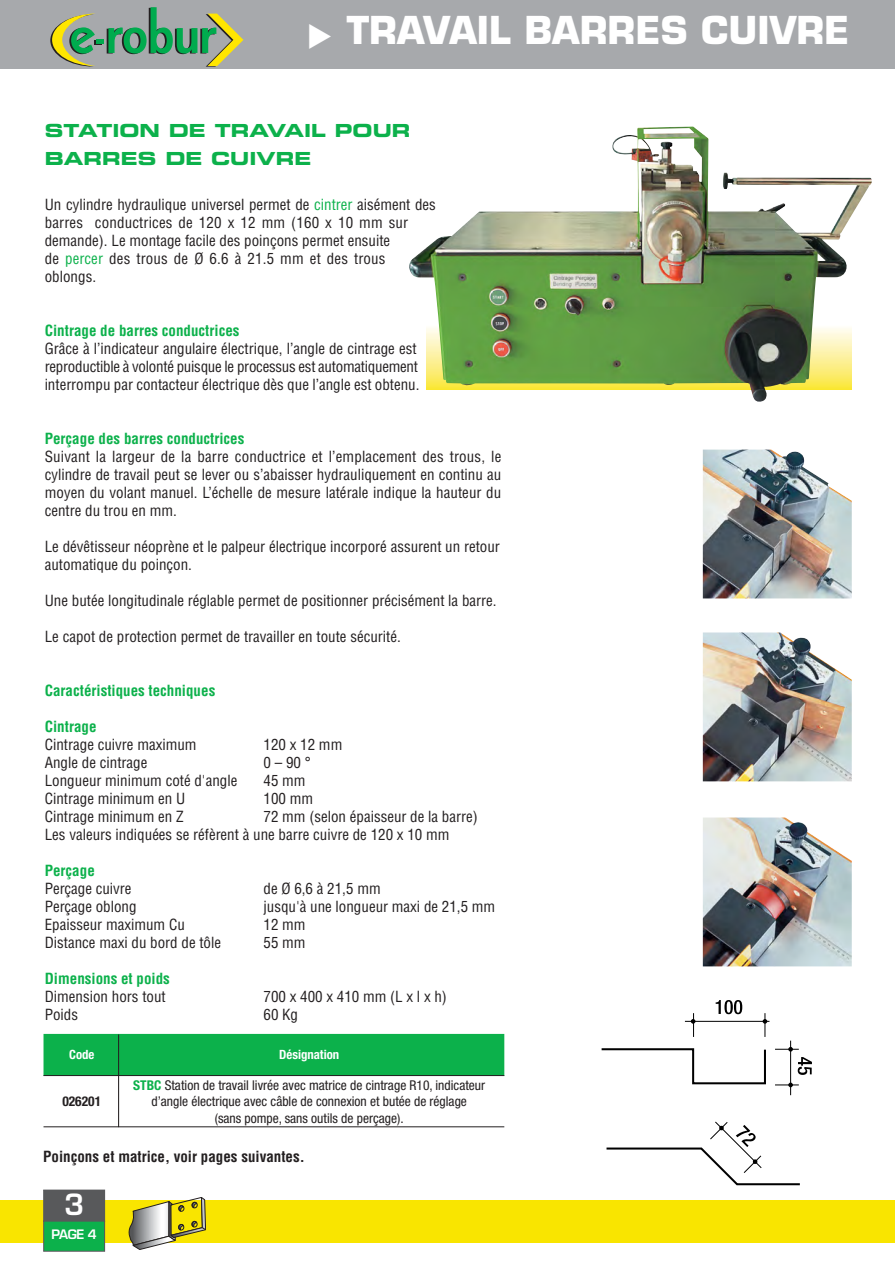
<style>
.page{position:relative;width:895px;height:1265px;background:#fff}
.page>*{position:absolute;margin:0;border:0;box-sizing:border-box;transform-origin:0 0}
.t1{font:700 37.5px "Eurostile LT Std";color:#fff}
.t2{font:600 28.5px "Eurostile LT Std";color:#fff}
.t3{font:18px/28.3px "Eurostile LT Std Bold Ex 2";color:#0cb14b}
.t4{font:condensed 15px/18px "Helvetica LT Std";color:#231f20}
.t5{font:700 condensed 15px "Helvetica LT Std";color:#0cb14b}
.t6{font:700 condensed 15px "Helvetica LT Std";color:#231f20}
.t7{font:condensed 13.5px/16.5px "Helvetica Neue LT Std";color:#231f20;text-align:center}
.t8{font:700 condensed 13.5px "Helvetica Neue LT Std";color:#231f20}
.t9{font:700 condensed 12.75px "Helvetica Neue LT Std";color:#fff}
.t10{font:600 12.75px "Eurostile LT Std";color:#fff}
.s1{color:#0cb14b}
.s2{font-weight:700;color:#0cb14b}
</style>
<div class="page">
<div style="left:0;top:0;width:894px;height:69px;background:#a7a9ac"></div>
<svg style="left:50px;top:7px;width:193px;height:60px"></svg>
<div style="left:0;top:1200px;width:894px;height:42px;background:#f9e500"></div>
<div style="left:44px;top:1190px;width:60px;height:30px;background:#58595b"></div>
<div style="left:43px;top:1189px;width:62px;height:32px;border:1px solid #58595b"></div>
<div style="left:44px;top:1221px;width:60px;height:29px;background:#0cb14b"></div>
<div style="left:43px;top:1220px;width:62px;height:31px;border:1px solid #58595b"></div>
<svg style="left:129px;top:1197px;width:77px;height:52px"></svg>
<div style="left:43px;top:1034px;width:461px;height:42px;background:#0cb14b"></div>
<hr style="left:43px;top:1075px;width:461px;height:1px;background:#231f20">
<hr style="left:43px;top:1126px;width:461px;height:1px;background:#231f20">
<hr style="left:118px;top:1034px;width:1px;height:93px;background:#231f20">
<img style="left:702px;top:449px;width:149px;height:149px">
<img style="left:702px;top:632px;width:149px;height:149px">
<img style="left:702px;top:817px;width:149px;height:149px">
<img style="left:409px;top:126px;width:462px;height:276px">
<svg style="left:601px;top:1048px;width:165px;height:37px"></svg>
<hr style="left:684px;top:1021px;width:85px;height:1px;background:#000">
<svg style="left:762px;top:1013px;width:5px;height:24px"></svg>
<svg style="left:690px;top:1013px;width:5px;height:24px"></svg>
<svg style="left:715px;top:1000px;width:27px;height:14px"></svg>
<svg style="left:606px;top:1121px;width:194px;height:64px"></svg>
<hr style="left:790px;top:1040px;width:1px;height:55px;background:#000">
<svg style="left:775px;top:1082px;width:23px;height:5px"></svg>
<svg style="left:775px;top:1047px;width:23px;height:4px"></svg>
<svg style="left:797px;top:1057px;width:14px;height:17px"></svg>
<h1 class="t1" style="left:307px;top:9px;width:544px">◆ TRAVAIL BARRES CUIVRE</h1>
<p class="t3" style="left:45px;top:117px;width:367px">STATION DE TRAVAIL POUR<br>BARRES DE CUIVRE</p>
<p class="t4" style="left:45px;top:196px;width:392px">Un cylindre hydraulique universel permet de <span class="s1">cintrer</span> aisément des barres conductrices de 120 x 12 mm (160 x 10 mm sur demande). Le montage facile des poinçons permet ensuite<br>de <span class="s1">percer</span> des trous de Ø 6.6 à 21.5 mm et des trous oblongs.</p>
<p class="t5" style="left:45px;top:325px;width:196px">Cintrage de barres conductrices</p>
<p class="t4" style="left:45px;top:340px;width:376px">Grâce à l’indicateur angulaire électrique, l’angle de cintrage est reproductible à volonté puisque le processus est automatiquement interrompu par contacteur électrique dès que l’angle est obtenu.</p>
<p class="t5" style="left:45px;top:433px;width:201px">Perçage des barres conductrices</p>
<p class="t4" style="left:45px;top:448px;width:458px;text-align:justify">Suivant la largeur de la barre conductrice et l’emplacement des trous, le cylindre de travail peut se lever ou s’abaisser hydrauliquement en continu au moyen du volant manuel. L’échelle de mesure latérale indique la hauteur du centre du trou en mm.</p>
<p class="t4" style="left:45px;top:538px;width:456px">Le dévêtisseur néoprène et le palpeur électrique incorporé assurent un retour automatique du poinçon.</p>
<p class="t4" style="left:45px;top:592px;width:453px">Une butée longitudinale réglable permet de positionner précisément la barre.</p>
<p class="t4" style="left:45px;top:628px;width:357px">Le capot de protection permet de travailler en toute sécurité.</p>
<p class="t5" style="left:45px;top:685px;width:172px">Caractéristiques techniques</p>
<p class="t5" style="left:45px;top:721px;width:53px">Cintrage</p>
<p class="t4" style="left:45px;top:736px;width:153px">Cintrage cuivre maximum</p>
<p class="t4" style="left:263px;top:736px;width:80px">120 x 12 mm</p>
<p class="t4" style="left:45px;top:754px;width:104px">Angle de cintrage</p>
<p class="t4" style="left:263px;top:754px;width:49px">0 – 90 °</p>
<p class="t4" style="left:45px;top:772px;width:194px">Longueur minimum coté d'angle</p>
<p class="t4" style="left:263px;top:772px;width:44px">45 mm</p>
<p class="t4" style="left:45px;top:790px;width:142px">Cintrage minimum en U</p>
<p class="t4" style="left:263px;top:790px;width:51px">100 mm</p>
<p class="t4" style="left:45px;top:808px;width:140px">Cintrage minimum en Z</p>
<p class="t4" style="left:45px;top:808px;width:434px;text-indent:219px">72 mm (selon épaisseur de la barre)<br>Les valeurs indiquées se réfèrent à une barre cuivre de 120 x 10 mm</p>
<p class="t5" style="left:45px;top:865px;width:51px">Perçage</p>
<p class="t4" style="left:45px;top:880px;width:88px">Perçage cuivre</p>
<p class="t4" style="left:263px;top:880px;width:119px">de Ø 6,6 à 21,5 mm</p>
<p class="t4" style="left:45px;top:898px;width:93px">Perçage oblong</p>
<p class="t4" style="left:263px;top:898px;width:233px">jusqu'à une longueur maxi de 21,5 mm</p>
<p class="t4" style="left:45px;top:916px;width:141px">Epaisseur maximum Cu</p>
<p class="t4" style="left:263px;top:916px;width:44px">12 mm</p>
<p class="t4" style="left:45px;top:934px;width:178px">Distance maxi du bord de tôle</p>
<p class="t4" style="left:263px;top:934px;width:44px">55 mm</p>
<p class="t5" style="left:45px;top:973px;width:126px">Dimensions et poids</p>
<p class="t4" style="left:45px;top:988px;width:122px">Dimension hors tout</p>
<p class="t4" style="left:263px;top:988px;width:185px">700 x 400 x 410 mm (L x l x h)</p>
<p class="t4" style="left:45px;top:1006px;width:35px">Poids</p>
<p class="t4" style="left:263px;top:1006px;width:36px">60 Kg</p>
<p class="t9" style="left:69px;top:1049px;width:27px">Code</p>
<p class="t9" style="left:279px;top:1049px;width:62px">Désignation</p>
<p class="t7" style="left:133px;top:1077px;width:353px"><span class="s2">STBC</span> Station de travail livrée avec matrice de cintrage R10, indicateur</p>
<p class="t8" style="left:62px;top:1096px;width:40px">026201</p>
<p class="t7" style="left:151px;top:1094px;width:317px">d’angle électrique avec câble de connexion et butée de réglage (sans pompe, sans outils de perçage).</p>
<p class="t6" style="left:43px;top:1151px;width:263px">Poinçons et matrice, voir pages suivantes.</p>
<h2 class="t2" style="left:64px;top:1188px;width:22px">3</h2>
<p class="t10" style="left:51px;top:1227px;width:47px">PAGE 4</p>
</div>
